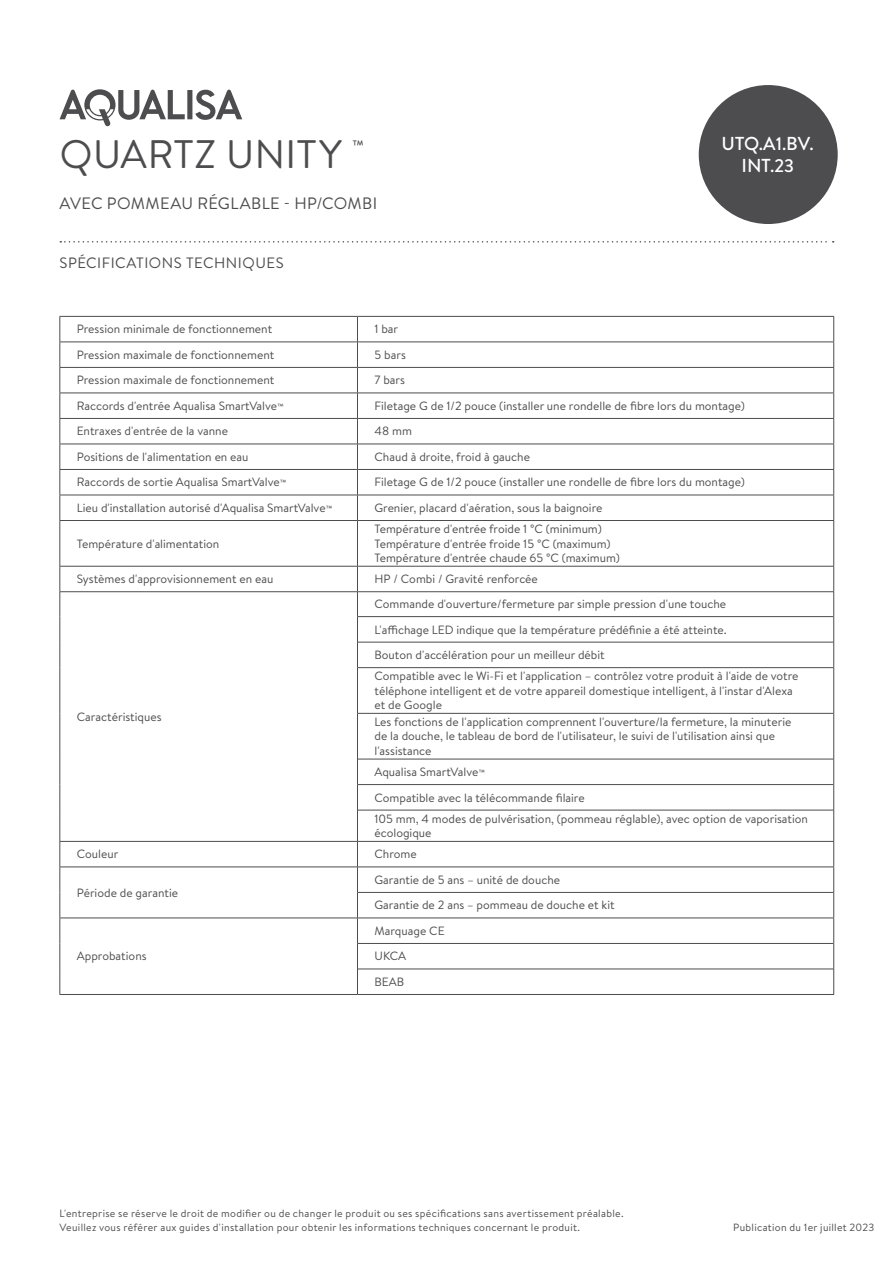
<style>
.page{position:relative;width:893px;height:1263px;background:#fff}
.page>*{position:absolute;margin:0;border:0;box-sizing:border-box;transform-origin:0 0}
.t1{font:39.75px "Brandon Text";letter-spacing:.01em;color:#4d4d4f}
.t2{font:500 18.75px/22.5px "Brandon Grotesque";color:#fff;text-align:center}
.t3{font:16.5px "Brandon Text";letter-spacing:.02em;color:#4d4d4f}
.t4{font:15px "Brandon Text";letter-spacing:.035em;color:#4d4d4f}
.t5{font:12px/14.4px "Brandon Text";color:#4d4d4f}
.t6{font:10.5px/13.5px "Brandon Text";letter-spacing:.03em;color:#4d4d4f}
.s1{font-size:9px}
</style>
<div class="page">
<svg style="left:60px;top:241px;width:774px;height:2px"></svg>
<svg style="left:60px;top:89px;width:182px;height:38px"></svg>
<svg style="left:61px;top:341px;width:772px;height:628px"></svg>
<hr style="left:60px;top:994px;width:297px;height:1px;background:#4d4d4f">
<hr style="left:60px;top:342px;width:297px;height:1px;background:#4d4d4f">
<hr style="left:357px;top:342px;width:477px;height:1px;background:#4d4d4f">
<hr style="left:60px;top:367px;width:297px;height:1px;background:#4d4d4f">
<hr style="left:357px;top:367px;width:477px;height:1px;background:#4d4d4f">
<hr style="left:60px;top:393px;width:297px;height:1px;background:#4d4d4f">
<hr style="left:357px;top:393px;width:477px;height:1px;background:#4d4d4f">
<hr style="left:60px;top:418px;width:297px;height:1px;background:#4d4d4f">
<hr style="left:357px;top:418px;width:477px;height:1px;background:#4d4d4f">
<hr style="left:60px;top:444px;width:297px;height:1px;background:#4d4d4f">
<hr style="left:357px;top:444px;width:477px;height:1px;background:#4d4d4f">
<hr style="left:60px;top:469px;width:297px;height:1px;background:#4d4d4f">
<hr style="left:357px;top:469px;width:477px;height:1px;background:#4d4d4f">
<hr style="left:60px;top:495px;width:297px;height:1px;background:#4d4d4f">
<hr style="left:357px;top:495px;width:477px;height:1px;background:#4d4d4f">
<hr style="left:60px;top:520px;width:297px;height:1px;background:#4d4d4f">
<hr style="left:357px;top:520px;width:477px;height:1px;background:#4d4d4f">
<hr style="left:60px;top:566px;width:297px;height:1px;background:#4d4d4f">
<hr style="left:357px;top:566px;width:477px;height:1px;background:#4d4d4f">
<hr style="left:60px;top:591px;width:297px;height:1px;background:#4d4d4f">
<hr style="left:358px;top:616px;width:475px;height:1px;background:#4d4d4f">
<hr style="left:358px;top:642px;width:475px;height:1px;background:#4d4d4f">
<hr style="left:358px;top:667px;width:475px;height:1px;background:#4d4d4f">
<hr style="left:358px;top:713px;width:475px;height:1px;background:#4d4d4f">
<hr style="left:358px;top:759px;width:475px;height:1px;background:#4d4d4f">
<hr style="left:358px;top:784px;width:475px;height:1px;background:#4d4d4f">
<hr style="left:60px;top:841px;width:297px;height:1px;background:#4d4d4f">
<hr style="left:357px;top:841px;width:477px;height:1px;background:#4d4d4f">
<hr style="left:60px;top:316px;width:297px;height:1px;background:#4d4d4f">
<svg style="left:60px;top:317px;width:1px;height:203px"></svg>
<hr style="left:60px;top:521px;width:1px;height:45px;background:#4d4d4f">
<svg style="left:60px;top:566px;width:1px;height:102px"></svg>
<hr style="left:60px;top:668px;width:1px;height:45px;background:#4d4d4f">
<hr style="left:60px;top:713px;width:1px;height:46px;background:#4d4d4f">
<svg style="left:60px;top:759px;width:1px;height:51px"></svg>
<hr style="left:60px;top:810px;width:1px;height:31px;background:#4d4d4f">
<hr style="left:357px;top:316px;width:477px;height:1px;background:#4d4d4f">
<svg style="left:357px;top:317px;width:1px;height:203px"></svg>
<svg style="left:833px;top:317px;width:1px;height:203px"></svg>
<hr style="left:357px;top:521px;width:1px;height:45px;background:#4d4d4f">
<hr style="left:833px;top:521px;width:1px;height:45px;background:#4d4d4f">
<hr style="left:357px;top:810px;width:1px;height:31px;background:#4d4d4f">
<hr style="left:833px;top:810px;width:1px;height:31px;background:#4d4d4f">
<hr style="left:357px;top:994px;width:477px;height:1px;background:#4d4d4f">
<hr style="left:357px;top:591px;width:477px;height:1px;background:#4d4d4f">
<svg style="left:357px;top:566px;width:1px;height:102px"></svg>
<svg style="left:833px;top:566px;width:1px;height:102px"></svg>
<hr style="left:357px;top:668px;width:1px;height:45px;background:#4d4d4f">
<hr style="left:833px;top:668px;width:1px;height:45px;background:#4d4d4f">
<hr style="left:357px;top:713px;width:1px;height:46px;background:#4d4d4f">
<hr style="left:833px;top:713px;width:1px;height:46px;background:#4d4d4f">
<svg style="left:357px;top:759px;width:1px;height:51px"></svg>
<svg style="left:833px;top:759px;width:1px;height:51px"></svg>
<hr style="left:358px;top:810px;width:475px;height:1px;background:#4d4d4f">
<hr style="left:357px;top:918px;width:477px;height:1px;background:#4d4d4f">
<hr style="left:358px;top:943px;width:475px;height:1px;background:#4d4d4f">
<hr style="left:358px;top:969px;width:475px;height:1px;background:#4d4d4f">
<hr style="left:60px;top:867px;width:297px;height:1px;background:#4d4d4f">
<svg style="left:60px;top:842px;width:1px;height:152px"></svg>
<hr style="left:60px;top:918px;width:297px;height:1px;background:#4d4d4f">
<hr style="left:357px;top:867px;width:477px;height:1px;background:#4d4d4f">
<svg style="left:357px;top:842px;width:1px;height:152px"></svg>
<svg style="left:833px;top:842px;width:1px;height:152px"></svg>
<hr style="left:358px;top:892px;width:475px;height:1px;background:#4d4d4f">
<div style="left:699px;top:85px;width:139px;height:139px;background:#4d4d4f;border-radius:50%"></div>
<h1 class="t1" style="left:60px;top:127px;width:284px">QUARTZ UNITY</h1>
<h3 class="t3" style="left:352px;top:135px;width:14px">™</h3>
<h3 class="t3" style="left:60px;top:192px;width:319px">AVEC POMMEAU RÉGLABLE - HP/COMBI</h3>
<p class="t4" style="left:60px;top:252px;width:226px">SPÉCIFICATIONS TECHNIQUES</p>
<h2 class="t2" style="left:722px;top:132px;width:94px">UTQ.A1.BV.<br>INT.23</h2>
<p class="t5" style="left:77px;top:322px;width:197px">Pression minimale de fonctionnement</p>
<p class="t5" style="left:374px;top:322px;width:25px">1 bar</p>
<p class="t5" style="left:77px;top:347px;width:199px">Pression maximale de fonctionnement</p>
<p class="t5" style="left:374px;top:347px;width:33px">5 bars</p>
<p class="t5" style="left:77px;top:373px;width:199px">Pression maximale de fonctionnement</p>
<p class="t5" style="left:374px;top:373px;width:32px">7 bars</p>
<p class="t5" style="left:77px;top:398px;width:209px">Raccords d'entrée Aqualisa SmartValve<span class="s1">™</span></p>
<p class="t5" style="left:374px;top:398px;width:372px">Filetage G de 1/2 pouce (installer une rondelle de fibre lors du montage)</p>
<p class="t5" style="left:77px;top:424px;width:153px">Entraxes d'entrée de la vanne</p>
<p class="t5" style="left:374px;top:424px;width:39px">48 mm</p>
<p class="t5" style="left:77px;top:449px;width:173px">Positions de l'alimentation en eau</p>
<p class="t5" style="left:374px;top:449px;width:157px">Chaud à droite, froid à gauche</p>
<p class="t5" style="left:77px;top:475px;width:211px">Raccords de sortie Aqualisa SmartValve<span class="s1">™</span></p>
<p class="t5" style="left:374px;top:475px;width:372px">Filetage G de 1/2 pouce (installer une rondelle de fibre lors du montage)</p>
<p class="t5" style="left:77px;top:500px;width:257px">Lieu d'installation autorisé d'Aqualisa SmartValve<span class="s1">™</span></p>
<p class="t5" style="left:374px;top:500px;width:229px">Grenier, placard d'aération, sous la baignoire</p>
<p class="t5" style="left:77px;top:536px;width:144px">Température d'alimentation</p>
<p class="t5" style="left:374px;top:521px;width:247px">Température d'entrée froide 1 °C (minimum)<br>Température d'entrée froide 15 °C (maximum)<br>Température d'entrée chaude 65 °C (maximum)</p>
<p class="t5" style="left:77px;top:571px;width:198px">Systèmes d'approvisionnement en eau</p>
<p class="t5" style="left:374px;top:571px;width:165px">HP / Combi / Gravité renforcée</p>
<p class="t5" style="left:77px;top:709px;width:86px">Caractéristiques</p>
<p class="t5" style="left:374px;top:591px;width:354px;line-height:25.3px;text-align:justify">Commande d'ouverture/fermeture par simple pression d'une touche L'affichage LED indique que la température prédéfinie a été atteinte.<br>Bouton d'accélération pour un meilleur débit</p>
<p class="t5" style="left:374px;top:668px;width:426px">Compatible avec le Wi-Fi et l'application – contrôlez votre produit à l'aide de votre téléphone intelligent et de votre appareil domestique intelligent, à l'instar d'Alexa et de Google</p>
<p class="t5" style="left:374px;top:714px;width:418px">Les fonctions de l'application comprennent l'ouverture/la fermeture, la minuterie de la douche, le tableau de bord de l'utilisateur, le suivi de l'utilisation ainsi que l'assistance</p>
<p class="t5" style="left:374px;top:759px;width:212px;line-height:25.5px">Aqualisa SmartValve<span class="s1">™<br></span>Compatible avec la télécommande filaire</p>
<p class="t5" style="left:374px;top:811px;width:435px">105 mm, 4 modes de pulvérisation, (pommeau réglable), avec option de vaporisation écologique</p>
<p class="t5" style="left:77px;top:846px;width:43px">Couleur</p>
<p class="t5" style="left:374px;top:846px;width:44px">Chrome</p>
<p class="t5" style="left:77px;top:885px;width:103px">Période de garantie</p>
<p class="t5" style="left:374px;top:866px;width:242px;line-height:25.5px">Garantie de 5 ans – unité de douche<br>Garantie de 2 ans – pommeau de douche et kit</p>
<p class="t5" style="left:77px;top:949px;width:71px">Approbations</p>
<p class="t5" style="left:374px;top:917px;width:72px;line-height:25.5px">Marquage CE<br>UKCA<br>BEAB</p>
<p class="t6" style="left:60px;top:1206px;width:566px">L'entreprise se réserve le droit de modifier ou de changer le produit ou ses spécifications sans avertissement préalable.<br>Veuillez vous référer aux guides d'installation pour obtenir les informations techniques concernant le produit.</p>
<p class="t6" style="left:733px;top:1220px;width:143px">Publication du 1er juillet 2023</p>
</div>
